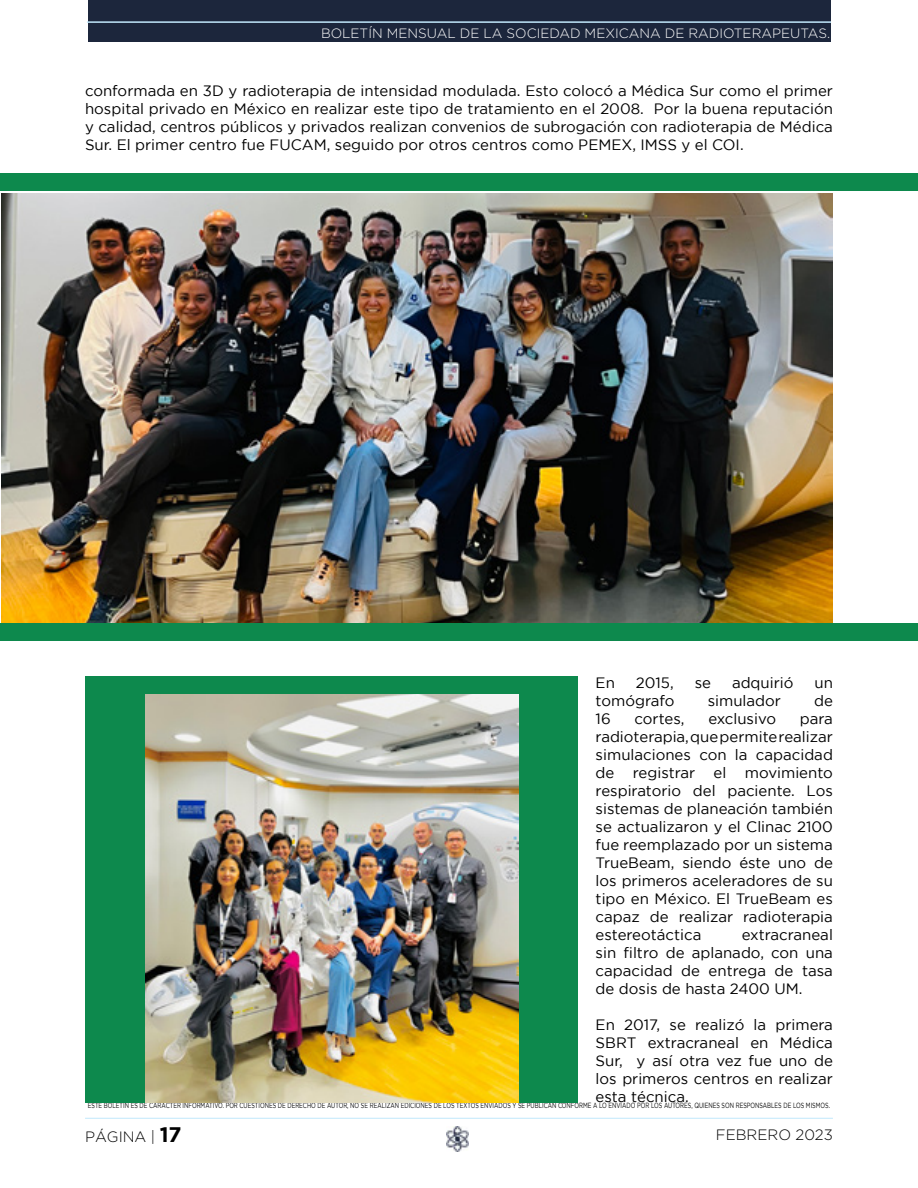
<style>
.page{position:relative;width:918px;height:1188px;background:#fff}
.page>*{position:absolute;margin:0;border:0;box-sizing:border-box;transform-origin:0 0}
.t1{font:15px/18px "Gotham";color:#000;text-align:justify}
.t2{font:300 15px "Gotham";color:#000}
.t3{font:300 13.5px "Gotham";color:#fff}
.t4{font:7.5px "Gotham";color:#000;scale:.73 1}
.s1{font-weight:700;font-size:21px}
</style>
<div class="page">
<img style="left:446px;top:1127px;width:22px;height:24px">
<div style="left:88px;top:1px;width:743px;height:41px;background:#1c263c"></div>
<hr style="left:87px;top:21px;width:744px;height:2px;background:#c1e8fc">
<hr style="left:85px;top:1118px;width:748px;height:1px;background:#c1e8fc">
<div style="left:85px;top:677px;width:493px;height:426px;background:#0d894d"></div>
<img style="left:1px;top:193px;width:831px;height:429px">
<img style="left:145px;top:695px;width:374px;height:408px">
<div style="left:0;top:173px;width:918px;height:17px;background:#0d894d"></div>
<div style="left:0;top:623px;width:918px;height:17px;background:#0d894d"></div>
<p class="t3" style="left:321px;top:26px;width:511px">BOLETÍN MENSUAL DE LA SOCIEDAD MEXICANA DE RADIOTERAPEUTAS.</p>
<p class="t1" style="left:85px;top:81px;width:749px">conformada en 3D y radioterapia de intensidad modulada. Esto colocó a Médica Sur como el primer hospital privado en México en realizar este tipo de tratamiento en el 2008. Por la buena reputación y calidad, centros públicos y privados realizan convenios de subrogación con radioterapia de Médica Sur. El primer centro fue FUCAM, seguido por otros centros como PEMEX, IMSS y el COI.</p>
<p class="t1" style="left:596px;top:673px;width:21px">En</p>
<p class="t1" style="left:636px;top:673px;width:39px">2015,</p>
<p class="t1" style="left:695px;top:673px;width:18px">se</p>
<p class="t1" style="left:732px;top:673px;width:63px">adquirió</p>
<p class="t1" style="left:814px;top:673px;width:20px">un</p>
<p class="t1" style="left:596px;top:691px;width:80px">tomógrafo</p>
<p class="t1" style="left:708px;top:691px;width:75px">simulador</p>
<p class="t1" style="left:814px;top:691px;width:20px">de</p>
<p class="t1" style="left:596px;top:709px;width:17px">16</p>
<p class="t1" style="left:635px;top:709px;width:51px">cortes,</p>
<p class="t1" style="left:708px;top:709px;width:69px">exclusivo</p>
<p class="t1" style="left:596px;top:709px;width:239px;text-indent:204px">para radioterapia, que permite realizar simulaciones con la capacidad de registrar el movimiento respiratorio del paciente. Los sistemas de planeación también se actualizaron y el Clinac 2100 fue reemplazado por un sistema TrueBeam, siendo éste uno de los primeros aceleradores de su tipo en México. El TrueBeam es capaz de realizar radioterapia estereotáctica</p>
<p class="t1" style="left:596px;top:925px;width:239px;text-indent:146px">extracraneal sin filtro de aplanado, con una capacidad de entrega de tasa de dosis de hasta 2400 UM.</p>
<p class="t1" style="left:596px;top:1015px;width:239px">En 2017, se realizó la primera SBRT extracraneal en Médica Sur, y así otra vez fue uno de los primeros centros en realizar esta técnica.</p>
<p class="t4" style="left:88px;top:1102px;width:1018px">ESTE BOLETÍN ES DE CARÁCTER INFORMATIVO. POR CUESTIONES DE DERECHO DE AUTOR, NO SE REALIZAN EDICIONES DE LOS TEXTOS ENVIADOS Y SE PUBLICAN CONFORME A LO ENVIADO POR LOS AUTORES, QUIENES SON RESPONSABLES DE LOS MISMOS.</p>
<p class="t2" style="left:85px;top:1129px;width:98px">PÁGINA | <span class="s1">17</span></p>
<p class="t2" style="left:716px;top:1127px;width:119px">FEBRERO 2023</p>
</div>
